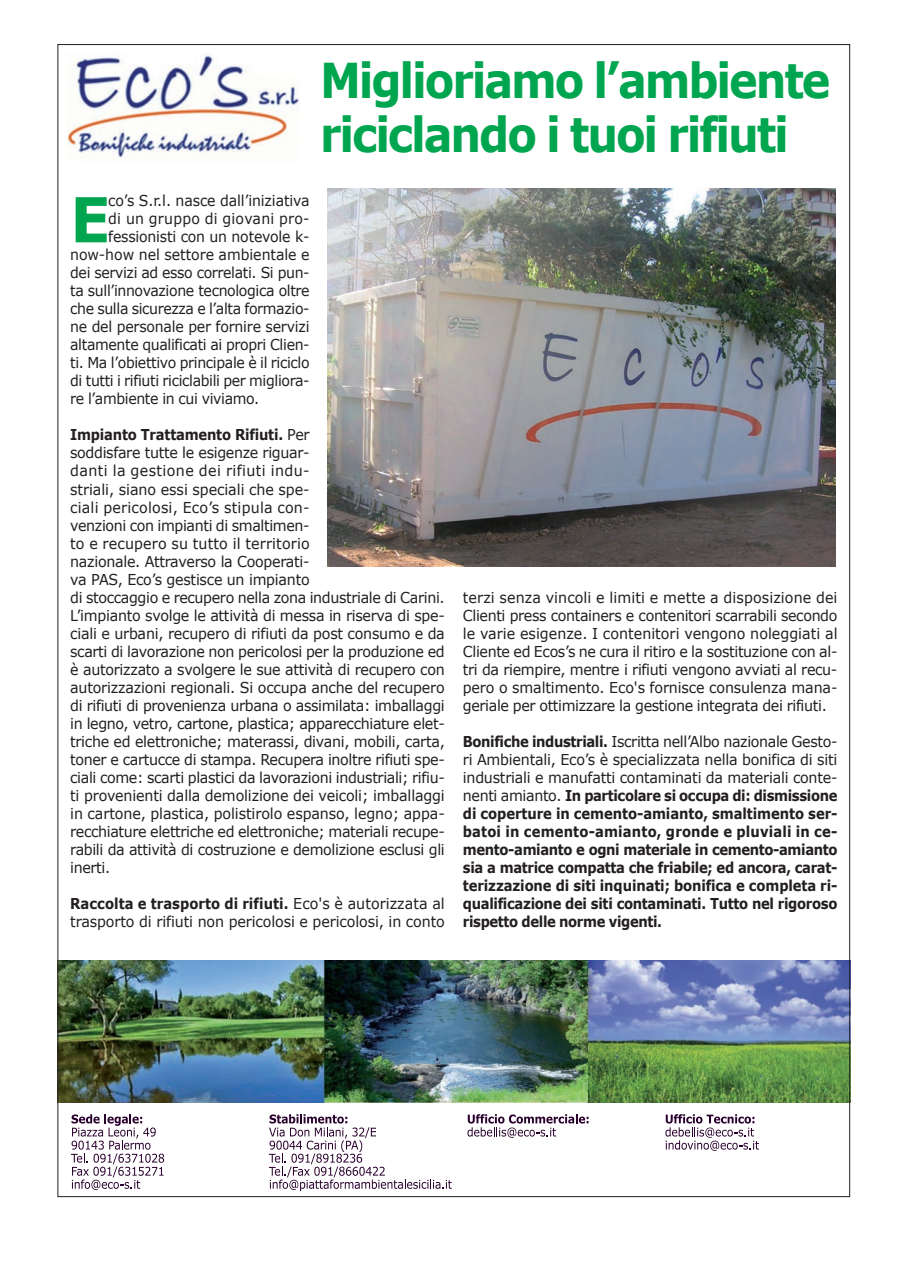
<style>
.page{position:relative;width:897px;height:1267px;background:#fff}
.page>*{position:absolute;margin:0;border:0;box-sizing:border-box;transform-origin:0 0}
.t1{font:700 62.1px "Verdana";color:#00a54f;scale:.95 1}
.t2{font:700 48px/54px "Verdana";letter-spacing:-.05em;color:#00a54f;scale:.9 1}
.t3{font:15px/18px "Verdana";letter-spacing:-.025em;color:#231f20;scale:.95 1}
.t4{font:700 15px/18px "Verdana";letter-spacing:-.03em;color:#231f20;text-align:justify;scale:.88 1}
.t5{font:15px "Verdana";letter-spacing:-.025em;color:#231f20;scale:.94 1}
.t6{font:15px "Verdana";letter-spacing:-.005em;color:#231f20;scale:.94 1}
.t7{font:15px "Verdana";letter-spacing:.015em;color:#231f20;scale:.94 1}
.s1{font-weight:700}
.s2{font-weight:400}
</style>
<div class="page">
<img style="left:59px;top:960px;width:791px;height:142px">
<img style="left:68px;top:53px;width:231px;height:105px">
<svg style="left:71px;top:1114px;width:93px;height:75px"></svg>
<svg style="left:269px;top:1114px;width:182px;height:76px"></svg>
<svg style="left:467px;top:1114px;width:121px;height:23px"></svg>
<svg style="left:665px;top:1114px;width:93px;height:36px"></svg>
<img style="left:327px;top:188px;width:508px;height:378px">
<h2 class="t2" style="left:320px;top:52px;width:568px">Miglioriamo l’ambiente riciclando i tuoi rifiuti</h2>
<h1 class="t1" style="left:70px;top:180px;width:44px">E</h1>
<p class="t5" style="left:108px;top:191px;width:216px">co’s S.r.l. nasce dall’iniziativa</p>
<p class="t7" style="left:108px;top:209px;width:216px">di un gruppo di giovani pro-</p>
<p class="t5" style="left:108px;top:227px;width:216px">fessionisti con un notevole k-</p>
<p class="t6" style="left:70px;top:245px;width:256px">now-how nel settore ambientale e</p>
<p class="t5" style="left:70px;top:263px;width:256px">dei servizi ad esso correlati. Si pun-</p>
<p class="t5" style="left:70px;top:281px;width:256px">ta sull’innovazione tecnologica oltre</p>
<p class="t5" style="left:70px;top:299px;width:256px">che sulla sicurezza e l’alta formazio-</p>
<p class="t5" style="left:70px;top:317px;width:256px">ne del personale per fornire servizi</p>
<p class="t5" style="left:70px;top:335px;width:256px">altamente qualificati ai propri Clien-</p>
<p class="t5" style="left:70px;top:353px;width:256px">ti. Ma l’obiettivo principale è il riciclo</p>
<p class="t5" style="left:70px;top:371px;width:256px">di tutti i rifiuti riciclabili per migliora-</p>
<p class="t5" style="left:70px;top:389px;width:203px">re l’ambiente in cui viviamo.</p>
<p class="t3" style="left:70px;top:425px;width:396px"><span class="s1">Impianto Trattamento Rifiuti.</span> Per<br>soddisfare tutte le esigenze riguar-<br>danti la gestione dei rifiuti indu-<br>striali, siano essi speciali che spe-<br>ciali pericolosi, Eco’s stipula con-<br>venzioni con impianti di smaltimen-<br>to e recupero su tutto il territorio<br>nazionale. Attraverso la Cooperati-<br>va PAS, Eco’s gestisce un impianto<br>di stoccaggio e recupero nella zona industriale di Carini.<br>L’impianto svolge le attività di messa in riserva di spe&shy;ciali e urbani, recupero di rifiuti da post consumo e da scarti di lavorazione non pericolosi per la produzione ed è autorizzato a svolgere le sue attività di recupero con autorizzazioni regionali. Si occupa anche del recupero di rifiuti di provenienza urbana o assimilata: imballaggi in legno, vetro, cartone, plastica; apparecchiature elet&shy;triche ed elettroniche; materassi, divani, mobili, carta, toner e cartucce di stampa. Recupera inoltre rifiuti spe&shy;ciali come: scarti plastici da lavorazioni industriali; rifiu&shy;ti provenienti dalla demolizione dei veicoli; imballaggi in cartone, plastica, polistirolo espanso, legno; appa&shy;recchiature elettriche ed elettroniche; materiali recupe&shy;rabili da attività di costruzione e demolizione esclusi gli inerti.</p>
<p class="t3" style="left:70px;top:893px;width:396px"><span class="s1">Raccolta e trasporto di rifiuti.</span> Eco's è autorizzata al trasporto di rifiuti non pericolosi e pericolosi, in conto</p>
<p class="t3" style="left:462px;top:587px;width:396px;text-align:justify">terzi senza vincoli e limiti e mette a disposizione dei Clienti press containers e contenitori scarrabili secondo le varie esigenze. I contenitori vengono noleggiati al Cliente ed Ecos’s ne cura il ritiro e la sostituzione con al&shy;tri da riempire, mentre i rifiuti vengono avviati al recu&shy;pero o smaltimento. Eco's fornisce consulenza mana&shy;geriale per ottimizzare la gestione integrata dei rifiuti.</p>
<p class="t4" style="left:462px;top:731px;width:427px">Bonifiche industriali. <span class="s2">Iscritta nell’Albo nazionale Gesto&shy;ri Ambientali, Eco’s è specializzata nella bonifica di siti industriali e manufatti contaminati da materiali conte&shy;nenti amianto.</span> In particolare si occupa di: dismissione di coperture in cemento-amianto, smaltimento ser&shy;batoi in cemento-amianto, gronde e pluviali in ce&shy;mento-amianto e ogni materiale in cemento-amianto sia a matrice compatta che friabile; ed ancora, carat&shy;terizzazione di siti inquinati; bonifica e completa ri&shy;qualificazione dei siti contaminati. Tutto nel rigoroso rispetto delle norme vigenti.</p>
</div>
